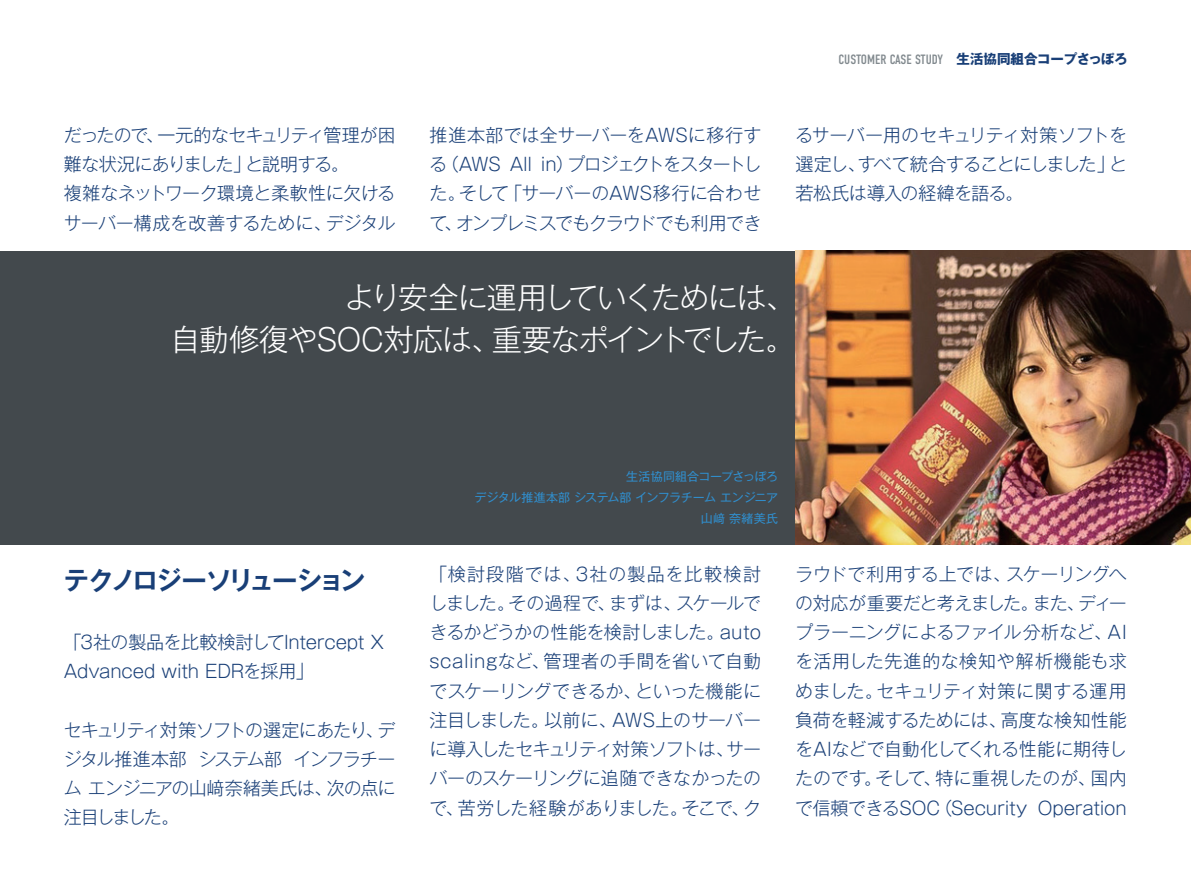
<style>
.page{position:relative;width:1191px;height:893px;background:#fff}
.page>*{position:absolute;margin:0;border:0;box-sizing:border-box;transform-origin:0 0}
.t1{font:300 30px/42px "Gothic MB101 Pro";letter-spacing:-.05em;color:#fff;text-align:right}
.t2{font:700 25.5px "Gothic MB101 Pro De";letter-spacing:-.095em;color:#193f77}
.t3{font:300 18px/29.2px "Gothic MB101 Pro";letter-spacing:-.03em;color:#193f77;text-align:justify}
.t4{font:300 18px/29.2px "Gothic MB101 Pro";letter-spacing:-.01em;color:#193f77}
.t5{font:13.5px "DIN Condensed";color:#81898e}
.t6{font:12px/21px "Gothic MB101 Pro";letter-spacing:-.015em;color:#308ecd;text-align:right}
.s1{font-family:"Gothic MB101 Pro";font-weight:700;color:#193f77}
</style>
<div class="page">
<div style="left:0;top:251px;width:1191px;height:293px;background:#43494d"></div>
<img style="left:795px;top:251px;width:396px;height:293px">
<p class="t5" style="left:838px;top:52px;width:291px">CUSTOMER CASE STUDY <span class="s1">生活協同組合コープさっぽろ</span></p>
<p class="t3" style="left:64px;top:118px;width:333px;text-align:left">だったので、一元的なセキュリティ管理が困難な状況にありました」と説明する。<br>複雑なネットワーク環境と柔軟性に欠けるサーバー構成を改善するために、デジタル</p>
<p class="t3" style="left:429px;top:118px;width:333px">推進本部では全サーバーをAWSに移行する（AWS All in）プロジェクトをスタートした。そして「サーバーのAWS移行に合わせて、オンプレミスでもクラウドでも利用でき</p>
<p class="t3" style="left:795px;top:118px;width:333px">るサーバー用のセキュリティ対策ソフトを選定し、すべて統合することにしました」と若松氏は導入の経緯を語る。</p>
<h1 class="t1" style="left:170px;top:272px;width:626px">より安全に運用していくためには、<br>自動修復やSOC対応は、重要なポイントでした。</h1>
<h2 class="t2" style="left:64px;top:559px;width:303px">テクノロジーソリューション</h2>
<p class="t4" style="left:64px;top:625px;width:322px">「3社の製品を比較検討してIntercept X<br>Advanced with EDRを採用」</p>
<p class="t3" style="left:64px;top:713px;width:333px">セキュリティ対策ソフトの選定にあたり、デジタル推進本部 システム部 インフラチーム エンジニアの山﨑奈緒美氏は、次の点に注目しました。</p>
<p class="t6" style="left:474px;top:464px;width:305px">生活協同組合コープさっぽろ<br>デジタル推進本部システム部インフラチームエンジニア山﨑奈緒美氏</p>
<p class="t3" style="left:429px;top:557px;width:333px">「検討段階では、3社の製品を比較検討しました。その過程で、まずは、スケールできるかどうかの性能を検討しました。auto scalingなど、管理者の手間を省いて自動でスケーリングできるか、といった機能に注目しました。以前に、AWS上のサーバーに導入したセキュリティ対策ソフトは、サーバーのスケーリングに追随できなかったので、苦労した経験がありました。そこで、ク</p>
<p class="t3" style="left:795px;top:557px;width:333px">ラウドで利用する上では、スケーリングへの対応が重要だと考えました。また、ディープラーニングによるファイル分析など、AIを活用した先進的な検知や解析機能も求めました。セキュリティ対策に関する運用負荷を軽減するためには、高度な検知性能をAIなどで自動化してくれる性能に期待したのです。そして、特に重視したのが、国内で信頼できるSOC（Security Operation</p>
</div>
